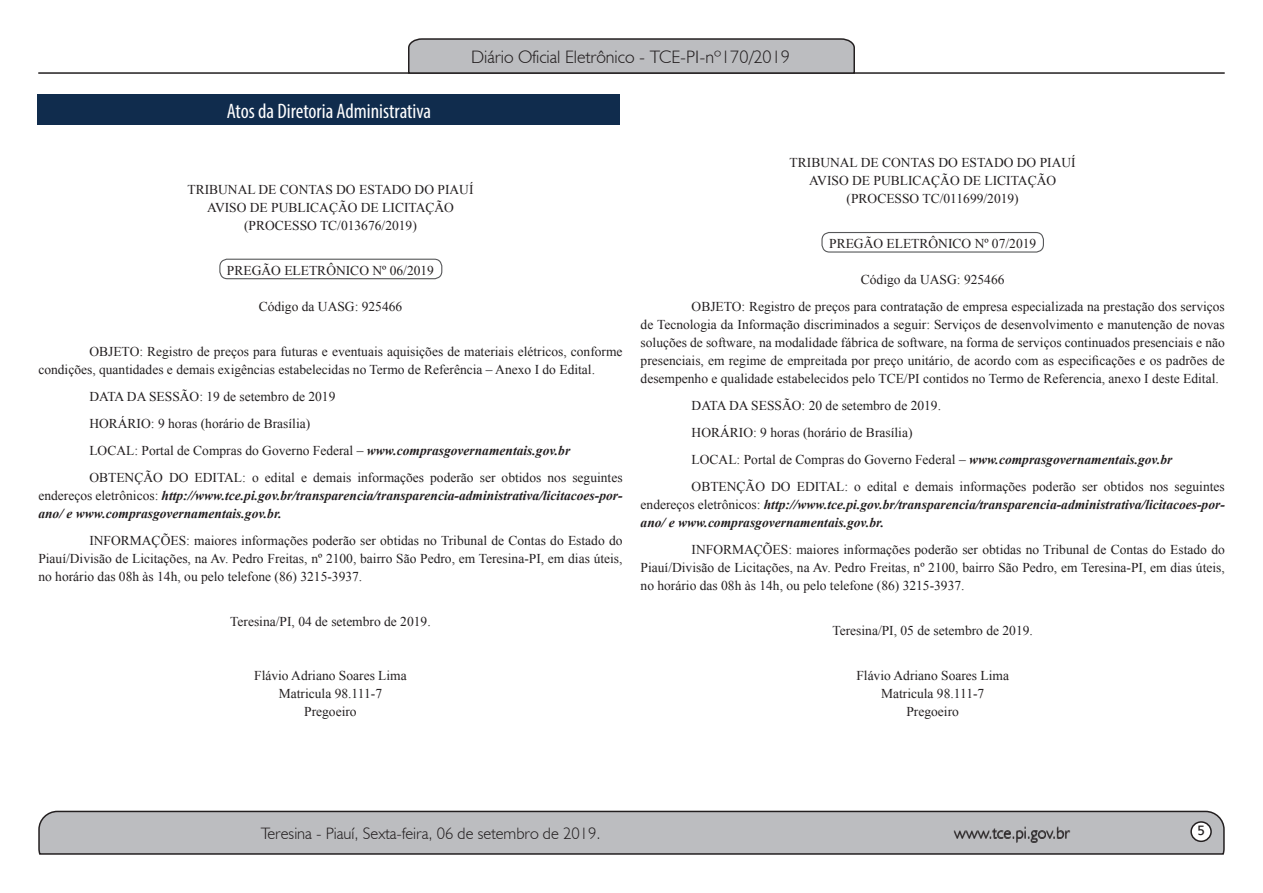
<style>
.page{position:relative;width:1263px;height:893px;background:#fff}
.page>*{position:absolute;margin:0;border:0;box-sizing:border-box;transform-origin:0 0}
.t1{font:condensed 21px "Myriad Pro";color:#fff}
.t2{font:300 18px "Humanist 521 BT";color:#231f20}
.t3{font:300 16.5px "Humanist 521 BT";color:#231f20}
.t4{font:15px "Estrangelo Edessa";color:#231f20}
.parag__12{font:13.5px/18px "Times New Roman";color:#231f20;text-align:justify}
.parag__12-2{font:italic 700 13.5px/18px "Times New Roman";color:#231f20;text-align:justify}
.assinatura_centraliz{font:13.5px "Times New Roman";color:#231f20}
.s1{font-weight:700;font-style:italic}
.s2{font-weight:400;font-style:normal}
</style>
<div class="page">
<svg style="left:38px;top:810px;width:1187px;height:45px;background:#b3b3b6"></svg>
<div style="left:1191px;top:822px;width:20px;height:19px;background:#fff;border-radius:50%"></div>
<div style="left:1190px;top:821px;width:22px;height:21px;border:2px solid #231f20;border-radius:50%"></div>
<hr style="left:38px;top:72px;width:1187px;height:2px;background:#231f20">
<svg style="left:407px;top:38px;width:449px;height:36px;background:#aeafb2"></svg>
<div style="left:38px;top:94px;width:582px;height:31px;background:#102c4d"></div>
<div style="left:219px;top:259px;width:223px;height:20px;border:1px solid #57585a;border-radius:8px"></div>
<div style="left:821px;top:232px;width:223px;height:21px;border:1px solid #57585a;border-radius:8px"></div>
<p class="t1" style="left:227px;top:98px;width:206px">Atos da Diretoria Administrativa</p>
<h2 class="t2" style="left:471px;top:46px;width:320px">Diário Oficial Eletrônico - TCE-PI-nº170/2019</h2>
<p class="assinatura_centraliz" style="left:187px;top:180px;width:288px">TRIBUNAL DE CONTAS DO ESTADO DO PIAUÍ</p>
<p class="assinatura_centraliz" style="left:207px;top:198px;width:248px">AVISO DE PUBLICAÇÃO DE LICITAÇÃO</p>
<p class="assinatura_centraliz" style="left:244px;top:216px;width:174px">(PROCESSO TC/013676/2019)</p>
<p class="assinatura_centraliz" style="left:227px;top:261px;width:209px">PREGÃO ELETRÔNICO Nº 06/2019</p>
<p class="assinatura_centraliz" style="left:259px;top:297px;width:145px">Código da UASG: 925466</p>
<p class="parag__12" style="left:38px;top:342px;width:586px;text-indent:51px">OBJETO: Registro de preços para futuras e eventuais aquisições de materiais elétricos, conforme condições, quantidades e demais exigências estabelecidas no Termo de Referência – Anexo I do Edital.</p>
<p class="parag__12" style="left:89px;top:387px;width:248px">DATA DA SESSÃO: 19 de setembro de 2019</p>
<p class="parag__12" style="left:89px;top:414px;width:222px">HORÁRIO: 9 horas (horário de Brasília)</p>
<p class="parag__12" style="left:89px;top:441px;width:482px">LOCAL: Portal de Compras do Governo Federal – <span class="s1">www.comprasgovernamentais.gov.br</span></p>
<p class="parag__12-2" style="left:38px;top:468px;width:586px;text-indent:51px"><span class="s2">OBTENÇÃO DO EDITAL: o edital e demais informações poderão ser obtidos nos seguintes endereços eletrônicos:</span> http://www.tce.pi.gov.br/transparencia/transparencia-administrativa/licitacoes-por&shy;ano/ e www.comprasgovernamentais.gov.br.</p>
<p class="parag__12" style="left:38px;top:531px;width:586px;text-indent:51px">INFORMAÇÕES: maiores informações poderão ser obtidas no Tribunal de Contas do Estado do Piauí/Divisão de Licitações, na Av. Pedro Freitas, nº 2100, bairro São Pedro, em Teresina-PI, em dias úteis, no horário das 08h às 14h, ou pelo telefone (86) 3215-3937.</p>
<p class="assinatura_centraliz" style="left:230px;top:612px;width:202px">Teresina/PI, 04 de setembro de 2019.</p>
<p class="assinatura_centraliz" style="left:254px;top:666px;width:154px">Flávio Adriano Soares Lima</p>
<p class="assinatura_centraliz" style="left:279px;top:684px;width:105px">Matricula 98.111-7</p>
<p class="assinatura_centraliz" style="left:304px;top:702px;width:54px">Pregoeiro</p>
<p class="assinatura_centraliz" style="left:790px;top:153px;width:288px">TRIBUNAL DE CONTAS DO ESTADO DO PIAUÍ</p>
<p class="assinatura_centraliz" style="left:809px;top:171px;width:248px">AVISO DE PUBLICAÇÃO DE LICITAÇÃO</p>
<p class="assinatura_centraliz" style="left:847px;top:189px;width:174px">(PROCESSO TC/011699/2019)</p>
<p class="assinatura_centraliz" style="left:829px;top:234px;width:209px">PREGÃO ELETRÔNICO Nº 07/2019</p>
<p class="assinatura_centraliz" style="left:861px;top:270px;width:145px">Código da UASG: 925466</p>
<p class="parag__12" style="left:641px;top:297px;width:586px;text-indent:51px">OBJETO: Registro de preços para contratação de empresa especializada na prestação dos serviços de Tecnologia da Informação discriminados a seguir: Serviços de desenvolvimento e manutenção de novas soluções de software, na modalidade fábrica de software, na forma de serviços continuados presenciais e não presenciais, em regime de empreitada por preço unitário, de acordo com as especificações e os padrões de desempenho e qualidade estabelecidos pelo TCE/PI contidos no Termo de Referencia, anexo I deste Edital.</p>
<p class="parag__12" style="left:692px;top:396px;width:251px">DATA DA SESSÃO: 20 de setembro de 2019.</p>
<p class="parag__12" style="left:692px;top:423px;width:222px">HORÁRIO: 9 horas (horário de Brasília)</p>
<p class="parag__12" style="left:692px;top:450px;width:482px">LOCAL: Portal de Compras do Governo Federal – <span class="s1">www.comprasgovernamentais.gov.br</span></p>
<p class="parag__12-2" style="left:641px;top:477px;width:586px;text-indent:51px"><span class="s2">OBTENÇÃO DO EDITAL: o edital e demais informações poderão ser obtidos nos seguintes endereços eletrônicos:</span> http://www.tce.pi.gov.br/transparencia/transparencia-administrativa/licitacoes-por&shy;ano/ e www.comprasgovernamentais.gov.br.</p>
<p class="parag__12" style="left:641px;top:540px;width:586px;text-indent:51px">INFORMAÇÕES: maiores informações poderão ser obtidas no Tribunal de Contas do Estado do Piauí/Divisão de Licitações, na Av. Pedro Freitas, nº 2100, bairro São Pedro, em Teresina-PI, em dias úteis, no horário das 08h às 14h, ou pelo telefone (86) 3215-3937.</p>
<p class="assinatura_centraliz" style="left:832px;top:621px;width:202px">Teresina/PI, 05 de setembro de 2019.</p>
<p class="assinatura_centraliz" style="left:856px;top:666px;width:154px">Flávio Adriano Soares Lima</p>
<p class="assinatura_centraliz" style="left:881px;top:684px;width:105px">Matricula 98.111-7</p>
<p class="assinatura_centraliz" style="left:906px;top:702px;width:54px">Pregoeiro</p>
<p class="t3" style="left:261px;top:823px;width:341px">Teresina - Piauí, Sexta-feira, 06 de setembro de 2019.</p>
<p class="t3" style="left:954px;top:822px;width:117px">www.tce.pi.gov.br</p>
<p class="t4" style="left:1197px;top:823px;width:9px">5</p>
</div>
